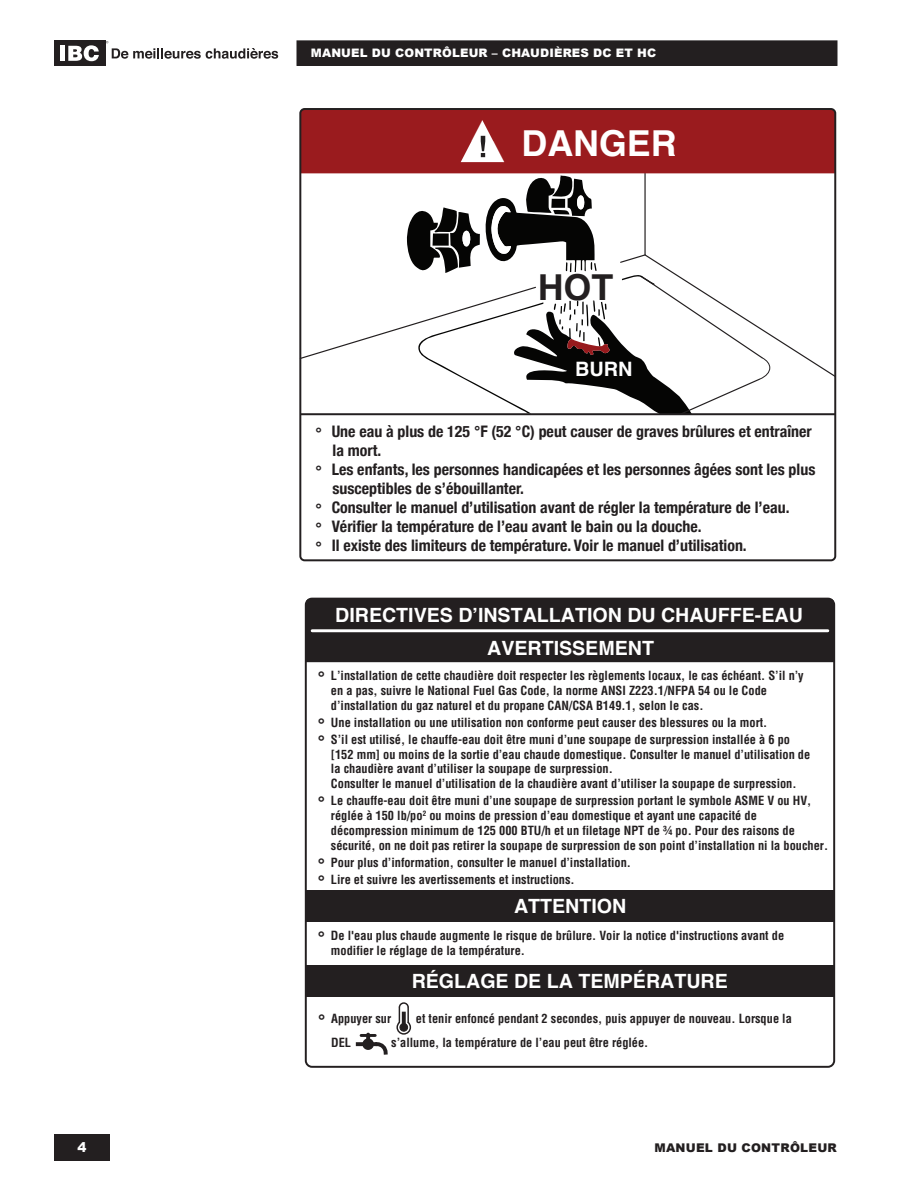
<style>
.page{position:relative;width:918px;height:1188px;background:#fff}
.page>*{position:absolute;margin:0;border:0;box-sizing:border-box;transform-origin:0 0}
.t1{font:700 35.7px "Helvetica";color:#fff}
.t2{font:700 35.7px "Helvetica";color:#231f20}
.t3{font:700 19.8px "Helvetica";color:#fff}
.t4{font:700 19.65px "Helvetica";color:#fff}
.t5{font:700 condensed 15.9px "Helvetica Neue";color:#231f20}
.t6{font:900 13.5px "Arial";color:#fff}
.t7{font:700 condensed 12.3px/14.7px "Helvetica";color:#231f20}
.t8{font:900 12px "Arial";letter-spacing:.02em;color:#231f20}
.t9{font:900 11.7px "Arial";letter-spacing:.015em;color:#fff}
.s1{font-family:"Helvetica";font-stretch:normal}
.s2{font-stretch:normal;font-size:17.7px}
</style>
<div class="page">
<div style="left:54px;top:1134px;width:56px;height:27px;background:#231f20"></div>
<div style="left:297px;top:41px;width:540px;height:24px;background:#231f20"></div>
<div style="left:297px;top:40px;width:540px;height:26px;border:1px solid #231f20"></div>
<div style="left:54px;top:40px;width:51px;height:26px;background:#231f20"></div>
<div style="left:60px;top:46px;width:5px;height:15px;background:#fff"></div>
<svg style="left:68px;top:45px;width:31px;height:16px"></svg>
<svg style="left:106px;top:41px;width:172px;height:18px"></svg>
<svg style="left:299px;top:109px;width:538px;height:307px"></svg>
<div style="left:306px;top:599px;width:528px;height:63px;background:#231f20"></div>
<div style="left:306px;top:890px;width:528px;height:32px;background:#231f20"></div>
<div style="left:306px;top:966px;width:528px;height:31px;background:#231f20"></div>
<hr style="left:312px;top:629px;width:516px;height:3px;background:#fff">
<svg style="left:396px;top:1002px;width:16px;height:33px"></svg>
<svg style="left:402px;top:1012px;width:4px;height:11px"></svg>
<div style="left:400px;top:1024px;width:8px;height:7px;background:#231f20;border-radius:50%"></div>
<div style="left:399px;top:1023px;width:9px;height:9px;border:1px solid #231f20;border-radius:50%"></div>
<div style="left:363px;top:1039px;width:10px;height:10px;background:#231f20;border-radius:50%"></div>
<div style="left:362px;top:1038px;width:12px;height:12px;border:2px solid #231f20;border-radius:50%"></div>
<hr style="left:361px;top:1034px;width:14px;height:3px;background:#231f20">
<svg style="left:356px;top:1042px;width:9px;height:4px"></svg>
<svg style="left:366px;top:1035px;width:22px;height:20px"></svg>
<p class="t9" style="left:311px;top:45px;width:347px">MANUEL DU CONTRÔLEUR – CHAUDIÈRES DC ET HC</p>
<h1 class="t1" style="left:522px;top:115px;width:156px">DANGER</h1>
<h1 class="t2" style="left:538px;top:258px;width:77px">HOT</h1>
<h2 class="t3" style="left:575px;top:353px;width:59px">BURN</h2>
<p class="t5" style="left:315px;top:418px;width:498px"><span class="s1">°</span> Une eau à plus de 125 °F (52 °C) peut causer de graves brûlures et entraîner</p>
<p class="t5" style="left:333px;top:437px;width:50px">la mort.</p>
<p class="t5" style="left:315px;top:456px;width:501px"><span class="s1">°</span> Les enfants, les personnes handicapées et les personnes âgées sont les plus</p>
<p class="t5" style="left:333px;top:475px;width:193px">susceptibles de s’ébouillanter.</p>
<p class="t5" style="left:315px;top:494px;width:476px"><span class="s1">°</span> Consulter le manuel d’utilisation avant de régler la température de l’eau.</p>
<p class="t5" style="left:315px;top:513px;width:388px"><span class="s1">°</span> Vérifier la température de l’eau avant le bain ou la douche.</p>
<p class="t5" style="left:315px;top:532px;width:433px"><span class="s1">°</span> Il existe des limiteurs de température. Voir le manuel d’utilisation.</p>
<h3 class="t4" style="left:335px;top:599px;width:469px">DIRECTIVES D’INSTALLATION DU CHAUFFE-EAU</h3>
<h3 class="t4" style="left:487px;top:632px;width:168px">AVERTISSEMENT</h3>
<p class="t7" style="left:331px;top:668px;width:474px;text-indent:-13px"><span class="s2">°</span> L’installation de cette chaudière doit respecter les règlements locaux, le cas échéant. S’il n’y en a pas, suivre le National Fuel Gas Code, la norme ANSI Z223.1/NFPA 54 ou le Code d’installation du gaz naturel et du propane CAN/CSA B149.1, selon le cas.</p>
<p class="t7" style="left:318px;top:714px;width:474px;line-height:17.1px"><span class="s2">°</span> Une installation ou une utilisation non conforme peut causer des blessures ou la mort.<br><span class="s2">°</span> S’il est utilisé, le chauffe-eau doit être muni d’une soupape de surpression installée à 6 po</p>
<p class="t7" style="left:331px;top:747px;width:481px">[152 mm] ou moins de la sortie d’eau chaude domestique. Consulter le manuel d’utilisation de la chaudière avant d’utiliser la soupape de surpression.<br>Consulter le manuel d’utilisation de la chaudière avant d’utiliser la soupape de surpression.</p>
<p class="t7" style="left:331px;top:793px;width:499px;text-indent:-13px"><span class="s2">°</span> Le chauffe-eau doit être muni d’une soupape de surpression portant le symbole ASME V ou HV, réglée à 150 lb/po<sup>2</sup> ou moins de pression d’eau domestique et ayant une capacité de décompression minimum de 125 000 BTU/h et un filetage NPT de ¾ po. Pour des raisons de sécurité, on ne doit pas retirer la soupape de surpression de son point d’installation ni la boucher.</p>
<p class="t7" style="left:318px;top:854px;width:315px;line-height:17.1px"><span class="s2">°</span> Pour plus d’information, consulter le manuel d’installation. <span class="s2">°</span> Lire et suivre les avertissements et instructions.</p>
<h3 class="t4" style="left:514px;top:890px;width:114px">ATTENTION</h3>
<p class="t7" style="left:331px;top:928px;width:455px;text-indent:-13px"><span class="s2">°</span> De l'eau plus chaude augmente le risque de brûlure. Voir la notice d'instructions avant de modifier le réglage de la température.</p>
<h3 class="t4" style="left:412px;top:965px;width:318px">RÉGLAGE DE LA TEMPÉRATURE</h3>
<p class="t7" style="left:318px;top:1012px;width:75px"><span class="s2">°</span> Appuyer sur</p>
<p class="t7" style="left:416px;top:1012px;width:377px">et tenir enfoncé pendant 2 secondes, puis appuyer de nouveau. Lorsque la</p>
<p class="t7" style="left:331px;top:1035px;width:21px">DEL</p>
<p class="t7" style="left:391px;top:1035px;width:259px">s’allume, la température de l’eau peut être réglée.</p>
<p class="t6" style="left:77px;top:1138px;width:11px">4</p>
<p class="t8" style="left:654px;top:1139px;width:184px">MANUEL DU CONTRÔLEUR</p>
</div>
